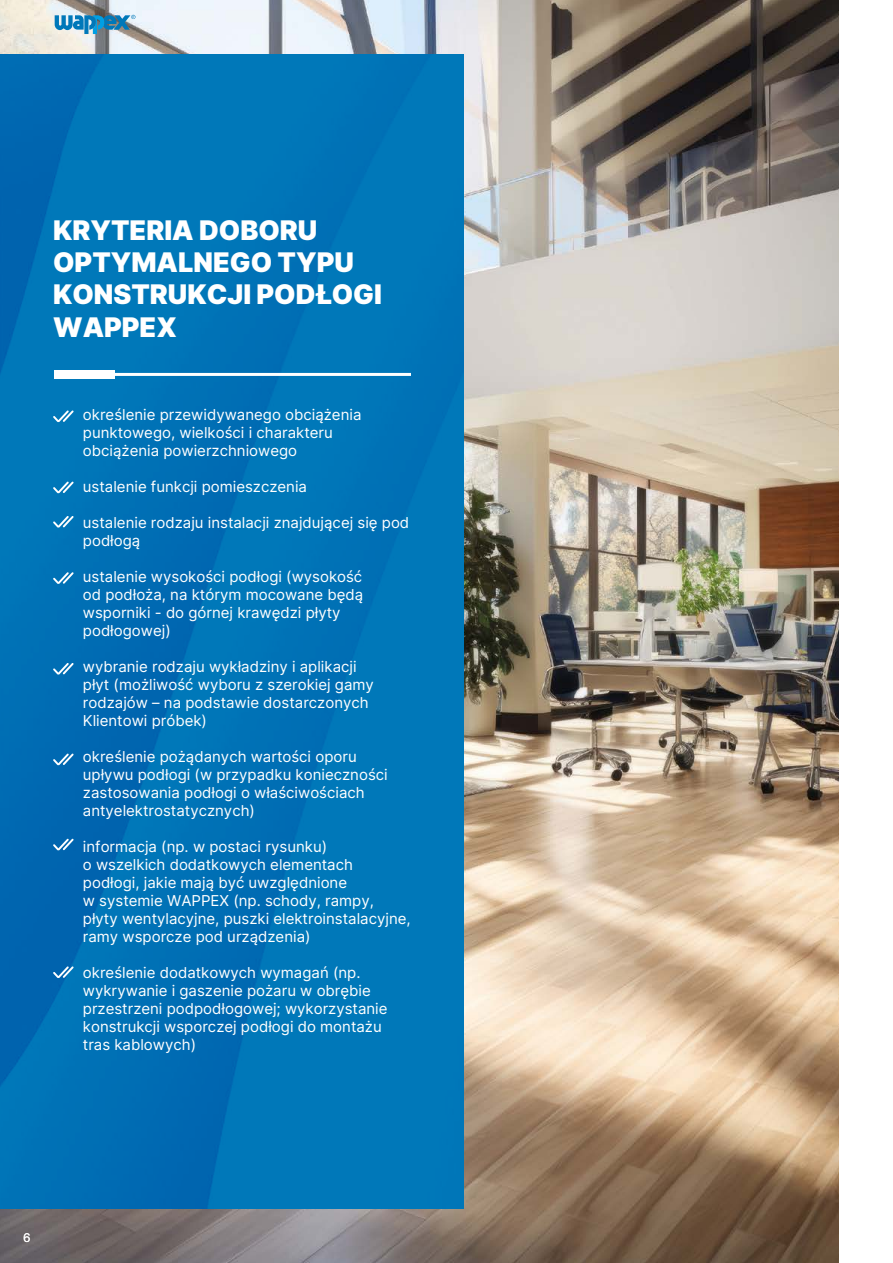
<style>
.page{position:relative;width:893px;height:1263px;background:#fff}
.page>*{position:absolute;margin:0;border:0;box-sizing:border-box;transform-origin:0 0}
.t1{font:27px/32.4px "Inter";color:#fff}
.t2{font:15px/18px "Inter";color:#fff}
.t3{font:12px "Inter";color:#fff}
</style>
<div class="page">
<img style="left:0;top:0;width:839px;height:1263px">
<img style="left:0;top:54px;width:464px;height:1155px">
<hr style="left:54px;top:373px;width:357px;height:3px;background:#fff">
<div style="left:54px;top:370px;width:61px;height:8px;background:#fff"></div>
<svg style="left:53px;top:410px;width:21px;height:12px"></svg>
<svg style="left:53px;top:481px;width:21px;height:12px"></svg>
<svg style="left:53px;top:516px;width:21px;height:12px"></svg>
<svg style="left:53px;top:572px;width:21px;height:12px"></svg>
<svg style="left:53px;top:663px;width:21px;height:12px"></svg>
<svg style="left:53px;top:753px;width:21px;height:12px"></svg>
<svg style="left:53px;top:839px;width:21px;height:12px"></svg>
<svg style="left:53px;top:966px;width:21px;height:12px"></svg>
<svg style="left:55px;top:15px;width:80px;height:19px;background:#569bbe"></svg>
<h1 class="t1" style="left:53px;top:213px;width:330px">KRYTERIA DOBORU<br>OPTYMALNEGO TYPU<br>KONSTRUKCJI PODŁOGI<br>WAPPEX</h1>
<p class="t2" style="left:83px;top:405px;width:280px">określenie przewidywanego obciążenia punktowego, wielkości i charakteru obciążenia powierzchniowego</p>
<p class="t2" style="left:83px;top:477px;width:226px">ustalenie funkcji pomieszczenia</p>
<p class="t2" style="left:83px;top:513px;width:328px">ustalenie rodzaju instalacji znajdującej się pod podłogą</p>
<p class="t2" style="left:83px;top:567px;width:282px">ustalenie wysokości podłogi (wysokość od podłoża, na którym mocowane będą wsporniki - do górnej krawędzi płyty podłogowej)</p>
<p class="t2" style="left:83px;top:657px;width:293px">wybranie rodzaju wykładziny i aplikacji płyt (możliwość wyboru z szerokiej gamy rodzajów – na podstawie dostarczonych Klientowi próbek)</p>
<p class="t2" style="left:83px;top:747px;width:306px">określenie pożądanych wartości oporu upływu podłogi (w przypadku konieczności zastosowania podłogi o właściwościach antyelektrostatycznych)</p>
<p class="t2" style="left:83px;top:837px;width:329px">informacja (np. w postaci rysunku)<br>o wszelkich dodatkowych elementach podłogi, jakie mają być uwzględnione<br>w systemie WAPPEX (np. schody, rampy, płyty wentylacyjne, puszki elektroinstalacyjne, ramy wsporcze pod urządzenia)</p>
<p class="t2" style="left:83px;top:963px;width:306px">określenie dodatkowych wymagań (np. wykrywanie i gaszenie pożaru w obrębie przestrzeni podpodłogowej; wykorzystanie konstrukcji wsporczej podłogi do montażu tras kablowych)</p>
<p class="t3" style="left:23px;top:1229px;width:9px">6</p>
</div>
